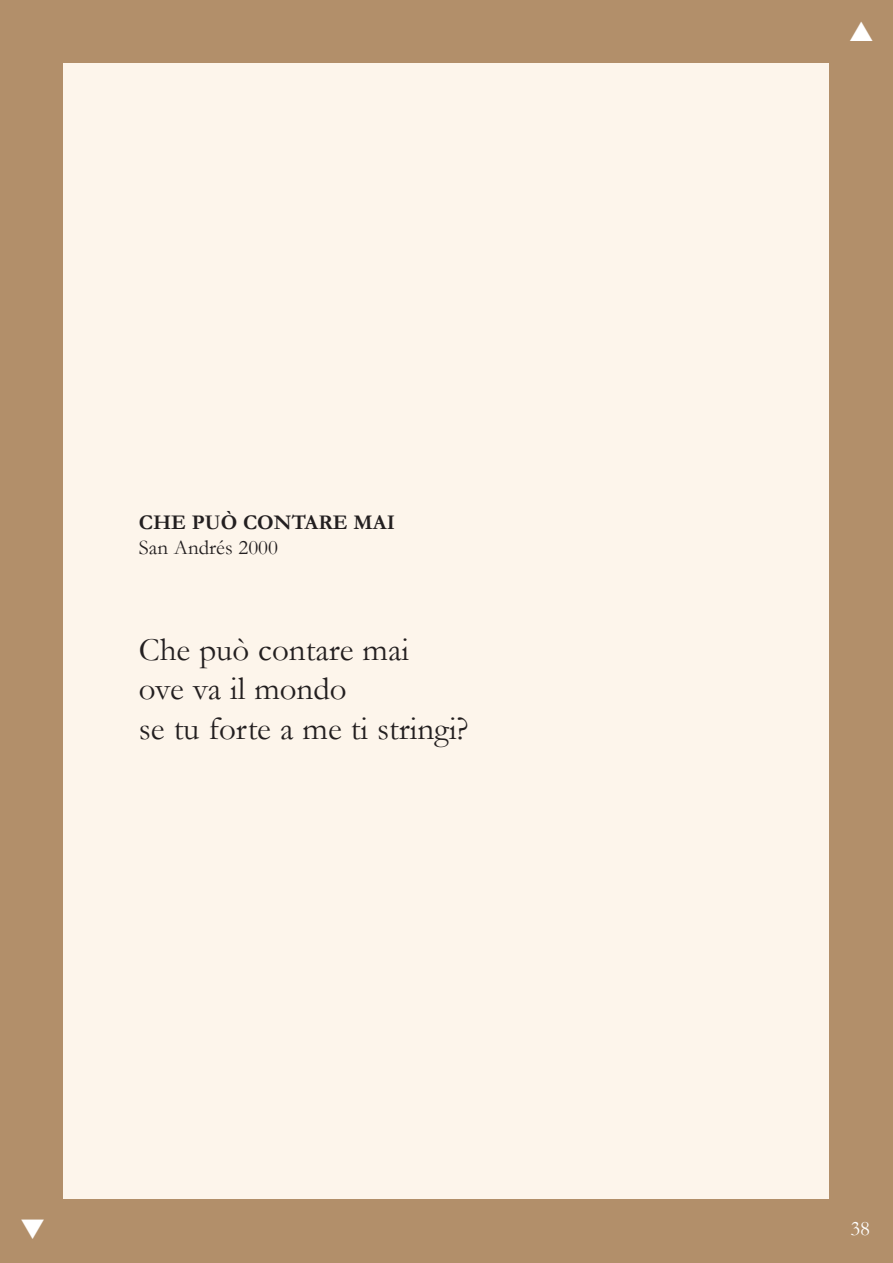
<style>
.page{position:relative;width:893px;height:1263px;background:#fff}
.page>*{position:absolute;margin:0;border:0;box-sizing:border-box;transform-origin:0 0}
.t1{font:33px/39.6px "Garamond";color:#231f20}
.t2{font:700 21px "Garamond";color:#231f20}
.t3{font:21px "Garamond";color:#231f20}
.t4{font:21px "Garamond";color:#fff}
</style>
<div class="page">
<div style="left:0;top:0;width:893px;height:1263px;background:linear-gradient(to right,#b28f6a,#b28f6a)"></div>
<div style="left:64px;top:64px;width:765px;height:1135px;background:#fdf5eb"></div>
<svg style="left:850px;top:21px;width:22px;height:20px"></svg>
<svg style="left:21px;top:1219px;width:23px;height:19px"></svg>
<p class="t2" style="left:139px;top:511px;width:258px">CHE PUÒ CONTARE MAI</p>
<p class="t3" style="left:139px;top:536px;width:141px">San Andrés 2000</p>
<p class="t1" style="left:139px;top:630px;width:331px">Che può contare mai<br>ove va il mondo<br>se tu forte a me ti stringi?</p>
<p class="t4" style="left:850px;top:1217px;width:21px">38</p>
</div>
